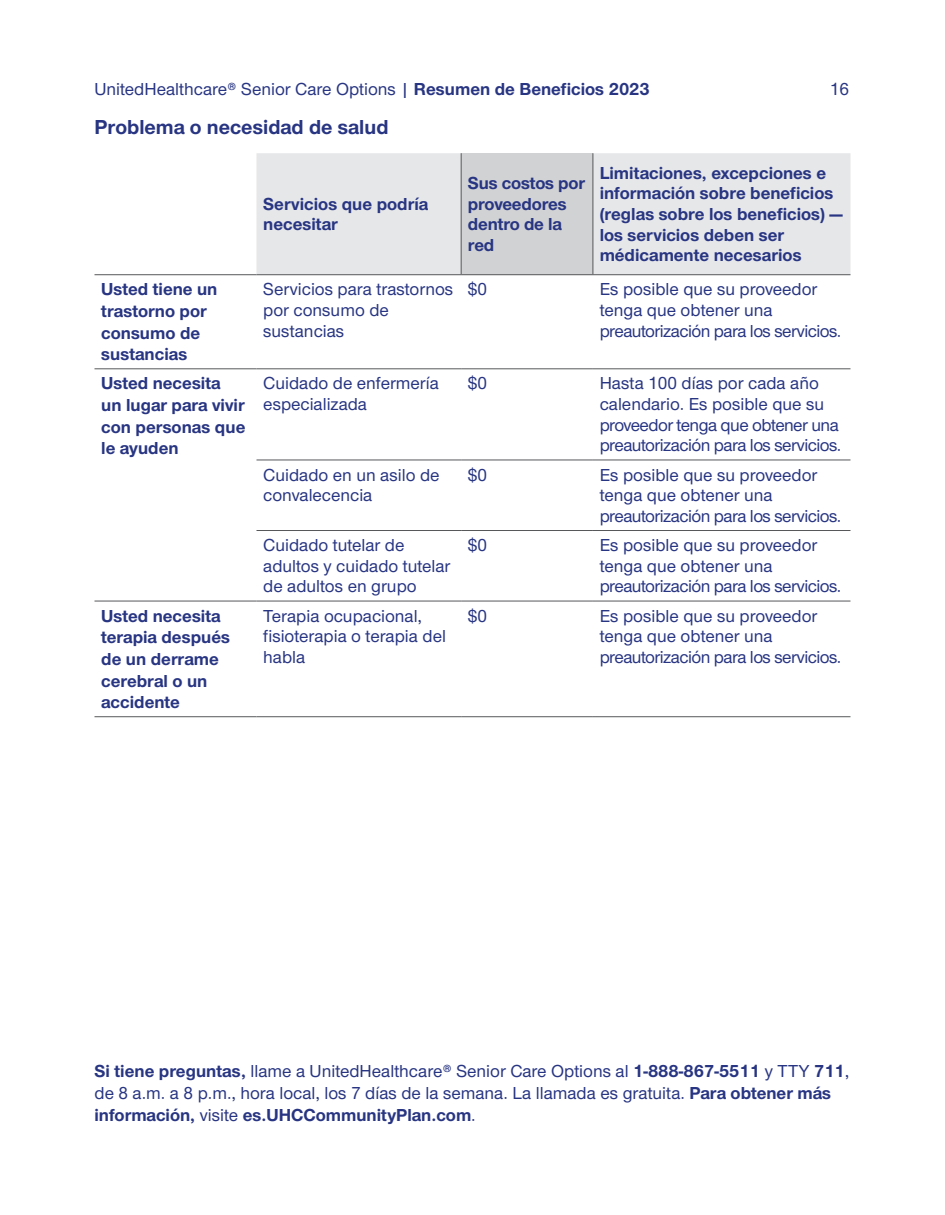
<style>
.page{position:relative;width:945px;height:1215px;background:#fff}
.page>*{position:absolute;margin:0;border:0;box-sizing:border-box;transform-origin:0 0}
.t1{font:700 21px "UHC Sans";color:#283582}
.t2{font:500 18px/20.7px "UHC Sans";color:#283582}
.t3{font:700 18px/21.6px "UHC Sans";color:#283582}
.t4{font:500 18px/20.7px "UHC Sans";letter-spacing:-.03em;color:#283582}
.s1{font-weight:700}
</style>
<div class="page">
<div style="left:256px;top:153px;width:594px;height:121px;background:#e6e7e9"></div>
<div style="left:461px;top:153px;width:132px;height:122px;background:#d1d2d4"></div>
<hr style="left:461px;top:153px;width:1px;height:121px;background:#57585a">
<hr style="left:593px;top:153px;width:1px;height:121px;background:#57585a">
<hr style="left:256px;top:274px;width:205px;height:1px;background:#57585a">
<hr style="left:461px;top:274px;width:132px;height:1px;background:#57585a">
<hr style="left:593px;top:274px;width:257px;height:1px;background:#57585a">
<hr style="left:256px;top:368px;width:205px;height:1px;background:#57585a">
<hr style="left:461px;top:368px;width:132px;height:1px;background:#57585a">
<hr style="left:593px;top:368px;width:257px;height:1px;background:#57585a">
<hr style="left:256px;top:460px;width:205px;height:1px;background:#57585a">
<hr style="left:461px;top:460px;width:132px;height:1px;background:#57585a">
<hr style="left:593px;top:460px;width:257px;height:1px;background:#57585a">
<hr style="left:256px;top:530px;width:205px;height:1px;background:#57585a">
<hr style="left:461px;top:530px;width:132px;height:1px;background:#57585a">
<hr style="left:593px;top:530px;width:257px;height:1px;background:#57585a">
<hr style="left:256px;top:601px;width:205px;height:1px;background:#57585a">
<hr style="left:461px;top:601px;width:132px;height:1px;background:#57585a">
<hr style="left:593px;top:601px;width:257px;height:1px;background:#57585a">
<hr style="left:256px;top:716px;width:205px;height:1px;background:#57585a">
<hr style="left:461px;top:716px;width:132px;height:1px;background:#57585a">
<hr style="left:593px;top:716px;width:257px;height:1px;background:#57585a">
<hr style="left:94px;top:274px;width:162px;height:1px;background:#57585a">
<hr style="left:94px;top:368px;width:162px;height:1px;background:#57585a">
<hr style="left:94px;top:601px;width:162px;height:1px;background:#57585a">
<hr style="left:94px;top:716px;width:162px;height:1px;background:#57585a">
<p class="t2" style="left:94px;top:77px;width:557px">UnitedHealthcare® Senior Care Options | <span class="s1">Resumen de Beneficios 2023</span></p>
<p class="t2" style="left:830px;top:77px;width:21px">16</p>
<p class="t1" style="left:94px;top:113px;width:296px">Problema o necesidad de salud</p>
<p class="t3" style="left:263px;top:193px;width:166px;line-height:20.7px">Servicios que podría necesitar</p>
<p class="t3" style="left:468px;top:172px;width:119px;line-height:20.7px">Sus costos por proveedores dentro de la red</p>
<p class="t3" style="left:600px;top:162px;width:245px;line-height:20.7px">Limitaciones, excepciones e información sobre beneficios (reglas sobre los beneficios) — los servicios deben ser médicamente necesarios</p>
<p class="t3" style="left:101px;top:278px;width:118px">Usted tiene un trastorno por consumo de sustancias</p>
<p class="t2" style="left:263px;top:278px;width:192px">Servicios para trastornos por consumo de sustancias</p>
<p class="t2" style="left:468px;top:278px;width:21px">$0</p>
<p class="t2" style="left:600px;top:278px;width:243px">Es posible que su proveedor tenga que obtener una preautorización para los servicios.</p>
<p class="t3" style="left:101px;top:372px;width:146px">Usted necesita un lugar para vivir con personas que le ayuden</p>
<p class="t2" style="left:263px;top:372px;width:177px">Cuidado de enfermería especializada</p>
<p class="t2" style="left:468px;top:372px;width:21px">$0</p>
<p class="t4" style="left:600px;top:372px;width:243px">Hasta 100 días por cada año calendario. Es posible que su proveedor tenga que obtener una preautorización para los servicios.</p>
<p class="t2" style="left:263px;top:464px;width:178px">Cuidado en un asilo de convalecencia</p>
<p class="t2" style="left:468px;top:464px;width:21px">$0</p>
<p class="t2" style="left:600px;top:464px;width:243px">Es posible que su proveedor tenga que obtener una preautorización para los servicios.</p>
<p class="t2" style="left:263px;top:534px;width:189px">Cuidado tutelar de adultos y cuidado tutelar de adultos en grupo</p>
<p class="t2" style="left:468px;top:534px;width:21px">$0</p>
<p class="t2" style="left:600px;top:534px;width:243px">Es posible que su proveedor tenga que obtener una preautorización para los servicios.</p>
<p class="t3" style="left:101px;top:604px;width:130px">Usted necesita terapia después de un derrame cerebral o un accidente</p>
<p class="t2" style="left:263px;top:605px;width:184px">Terapia ocupacional, fisioterapia o terapia del habla</p>
<p class="t2" style="left:468px;top:605px;width:21px">$0</p>
<p class="t2" style="left:600px;top:605px;width:243px">Es posible que su proveedor tenga que obtener una preautorización para los servicios.</p>
<p class="t2" style="left:94px;top:1060px;width:756px;line-height:21.6px"><span class="s1">Si tiene preguntas,</span> llame a UnitedHealthcare® Senior Care Options al <span class="s1">1-888-867-5511</span> y TTY <span class="s1">711</span>, de 8 a.m. a 8 p.m., hora local, los 7 días de la semana. La llamada es gratuita. <span class="s1">Para obtener más información,</span> visite <span class="s1">es.UHCCommunityPlan.com</span>.</p>
</div>
